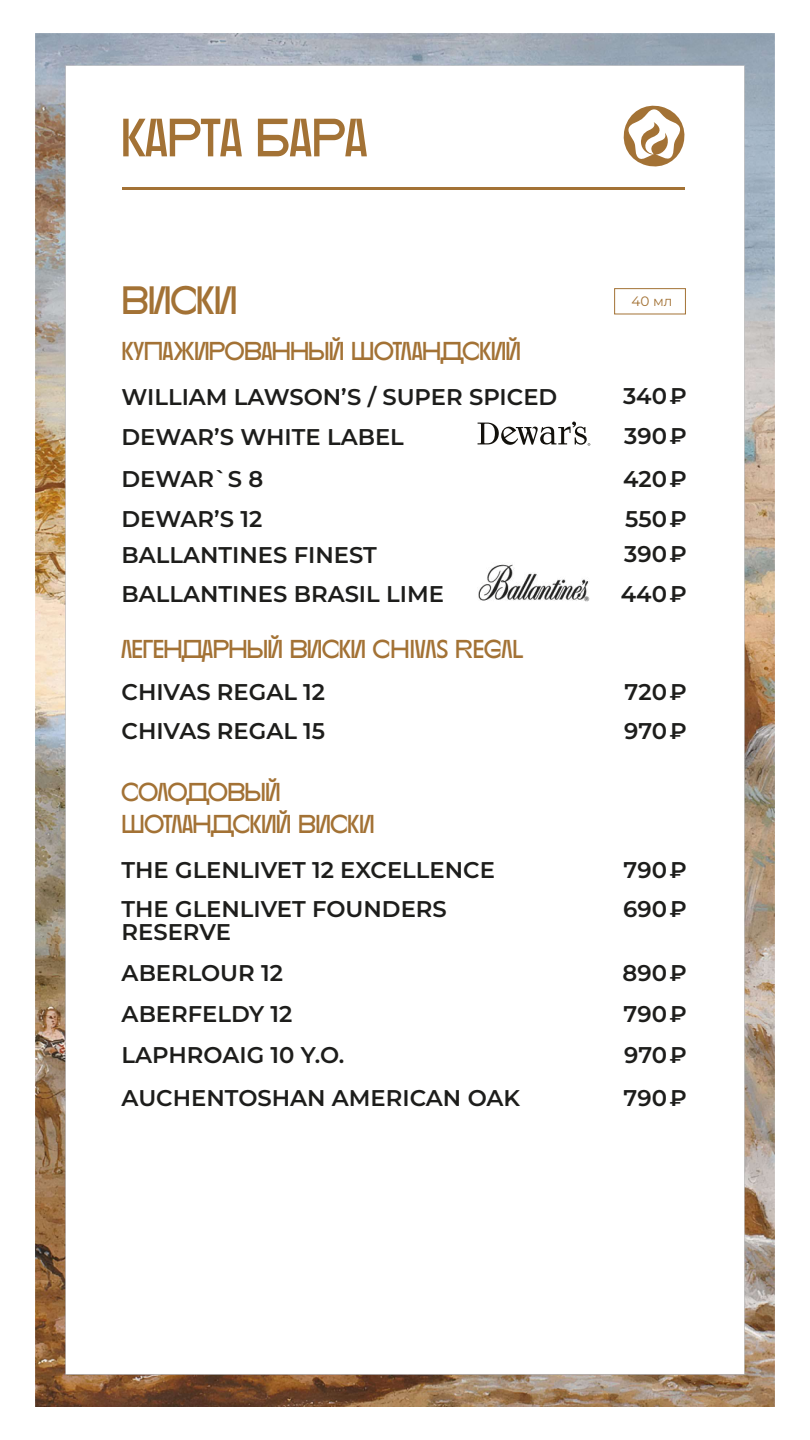
<style>
.page{position:relative;width:810px;height:1440px;background:#fff}
.page>*{position:absolute;margin:0;border:0;box-sizing:border-box;transform-origin:0 0}
.t1{font:53.78px "BASEBLOOM";color:#a37235}
.t2{font:39.53px "BASEBLOOM";letter-spacing:-.03em;color:#a37235}
.t3{font:25.88px/31px "BASEBLOOM";letter-spacing:-.015em;color:#a37235}
.t4{font:600 22.73px/22.7px "Montserrat";color:#1d1d1b}
.t5{font:13.65px "Montserrat";color:#a37235}
</style>
<div class="page">
<img style="left:35px;top:33px;width:740px;height:1373px">
<svg style="left:620px;top:102px;width:68px;height:68px"></svg>
<hr style="left:122px;top:187px;width:563px;height:3px;background:#a37235">
<img style="left:477px;top:563px;width:113px;height:39px">
<svg style="left:478px;top:422px;width:112px;height:24px"></svg>
<div style="left:614px;top:288px;width:72px;height:26px;border:1px solid #a37235"></div>
<h1 class="t1" style="left:121px;top:101px;width:248px">КАРТА БАРА</h1>
<h2 class="t2" style="left:122px;top:274px;width:118px">ВИСКИ</h2>
<p class="t3" style="left:122px;top:336px;width:401px">КУПАЖИРОВАННЫЙ ШОТЛАНДСКИЙ</p>
<p class="t5" style="left:632px;top:292px;width:43px">40 мл</p>
<p class="t4" style="left:122px;top:384px;width:437px">WILLIAM LAWSON’S / SUPER SPICED</p>
<p class="t4" style="left:623px;top:384px;width:65px">340₽</p>
<p class="t4" style="left:122px;top:424px;width:284px">DEWAR’S WHITE LABEL</p>
<p class="t4" style="left:624px;top:424px;width:64px">390₽</p>
<p class="t4" style="left:122px;top:467px;width:143px">DEWAR`S 8</p>
<p class="t4" style="left:623px;top:466px;width:65px">420₽</p>
<p class="t4" style="left:122px;top:507px;width:142px">DEWAR’S 12</p>
<p class="t4" style="left:625px;top:506px;width:63px">550₽</p>
<p class="t4" style="left:122px;top:542px;width:257px">BALLANTINES FINEST</p>
<p class="t4" style="left:624px;top:542px;width:64px">390₽</p>
<p class="t4" style="left:122px;top:582px;width:324px">BALLANTINES BRASIL LIME</p>
<p class="t4" style="left:621px;top:581px;width:68px">440₽</p>
<p class="t3" style="left:122px;top:634px;width:403px">ЛЕГЕН-РНЫЙ ВИСКИ CHIVAS REGAL</p>
<p class="t4" style="left:122px;top:679px;width:205px">CHIVAS REGAL 12</p>
<p class="t4" style="left:625px;top:679px;width:64px">720₽</p>
<p class="t4" style="left:122px;top:718px;width:205px">CHIVAS REGAL 15</p>
<p class="t4" style="left:624px;top:718px;width:64px">970₽</p>
<p class="t3" style="left:122px;top:777px;width:255px">СОЛОДОВЫЙ<br>ШОТЛАНДСКИЙ ВИСКИ</p>
<p class="t4" style="left:122px;top:857px;width:375px">THE GLENLIVET 12 EXCELLENCE</p>
<p class="t4" style="left:624px;top:857px;width:65px">790₽</p>
<p class="t4" style="left:122px;top:897px;width:327px">THE GLENLIVET FOUNDERS<br>RESERVE</p>
<p class="t4" style="left:623px;top:897px;width:65px">690₽</p>
<p class="t4" style="left:122px;top:961px;width:163px">ABERLOUR 12</p>
<p class="t4" style="left:623px;top:961px;width:66px">890₽</p>
<p class="t4" style="left:122px;top:1001px;width:172px">ABERFELDY 12</p>
<p class="t4" style="left:624px;top:1001px;width:65px">790₽</p>
<p class="t4" style="left:122px;top:1043px;width:224px">LAPHROAIG 10 Y.O.</p>
<p class="t4" style="left:624px;top:1043px;width:64px">970₽</p>
<p class="t4" style="left:122px;top:1086px;width:400px">AUCHENTOSHAN AMERICAN OAK</p>
<p class="t4" style="left:624px;top:1086px;width:65px">790₽</p>
</div>
